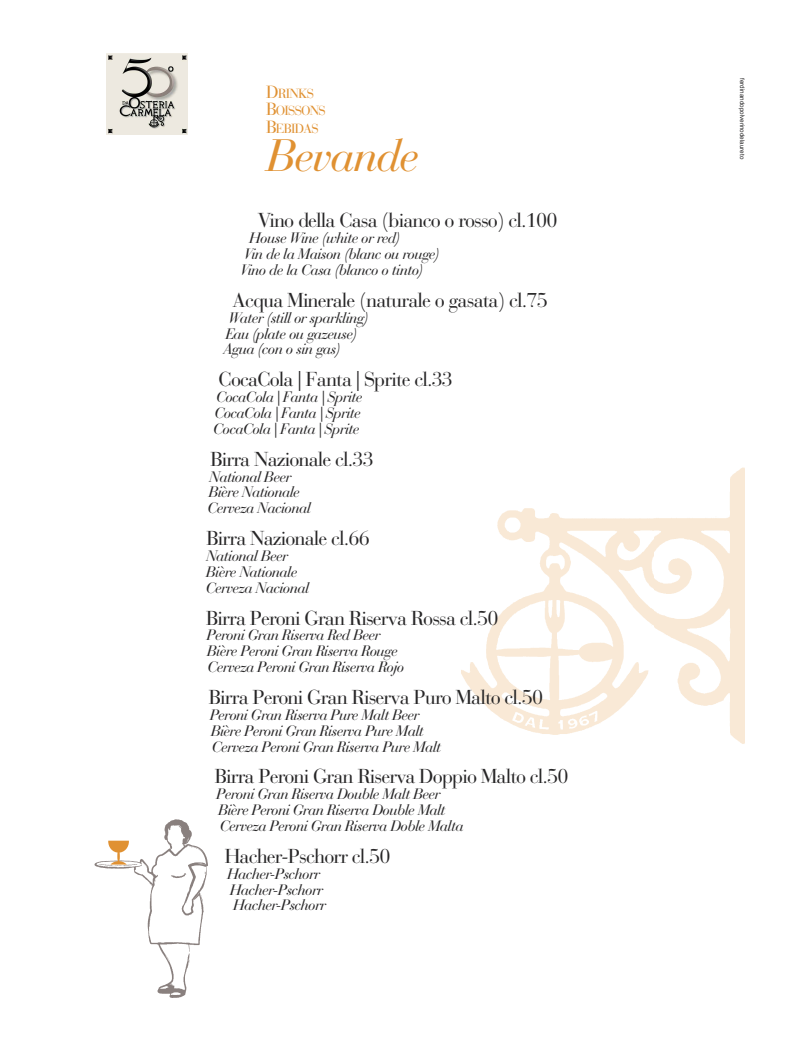
<style>
.page{position:relative;width:798px;height:1053px;background:#fff}
.page>*{position:absolute;margin:0;border:0;box-sizing:border-box;transform-origin:0 0}
.t1{font:italic 45px "Bauer Bodoni";letter-spacing:-.045em;color:#e09132}
.t2{font:20px "Bauer Bodoni";letter-spacing:-.045em;color:#272627}
.t3{font:italic 15px/15.9px "Bauer Bodoni";letter-spacing:-.045em;color:#272627}
.t4{font:13.12px/17.5px "Bauer Bodoni";letter-spacing:-.06em;color:#e09132}
.t5{font:6.25px "Helvetica";color:#272627}
.s1{font-size:17.5px}
</style>
<div class="page">
<img style="left:461px;top:508px;width:193px;height:227px">
<img style="left:94px;top:819px;width:114px;height:179px">
<img style="left:106px;top:53px;width:82px;height:82px">
<svg style="left:108px;top:840px;width:21px;height:24px"></svg>
<img style="left:654px;top:467px;width:90px;height:277px">
<svg style="left:669px;top:531px;width:13px;height:14px"></svg>
<svg style="left:669px;top:611px;width:13px;height:13px"></svg>
<svg style="left:669px;top:690px;width:13px;height:14px"></svg>
<p class="t4" style="left:266px;top:86px;width:61px"><span class="s1">D</span>RINKS<br><span class="s1">B</span>OISSONS<br><span class="s1">B</span>EBIDAS</p>
<h1 class="t1" style="left:266px;top:140px;width:154px">Bevande</h1>
<h2 class="t2" style="left:257px;top:213px;width:301px">Vino della Casa (bianco o rosso) cl.100</h2>
<p class="t3" style="left:240px;top:232px;width:201px;text-indent:9px">House Wine (white or red)<br>Vin de la Maison (blanc ou rouge)<br>Vino de la Casa (blanco o tinto)</p>
<h2 class="t2" style="left:232px;top:293px;width:317px">Acqua Minerale (naturale o gasata) cl.75</h2>
<p class="t3" style="left:223px;top:311px;width:147px;text-indent:5px">Water (still or sparkling)<br>Eau (plate ou gazeuse)<br>Agua (con o sin gas)</p>
<h2 class="t2" style="left:218px;top:372px;width:236px">CocaCola | Fanta | Sprite cl.33</h2>
<p class="t3" style="left:213px;top:391px;width:151px;text-align:justify">CocaCola | Fanta | Sprite CocaCola | Fanta | Sprite CocaCola | Fanta | Sprite</p>
<h2 class="t2" style="left:210px;top:451px;width:165px">Birra Nazionale cl.33</h2>
<p class="t3" style="left:207px;top:470px;width:105px">National Beer<br>Bière Nationale<br>Cerveza Nacional</p>
<h2 class="t2" style="left:206px;top:531px;width:165px">Birra Nazionale cl.66</h2>
<p class="t3" style="left:206px;top:549px;width:105px">National Beer<br>Bière Nationale<br>Cerveza Nacional</p>
<h2 class="t2" style="left:206px;top:610px;width:294px">Birra Peroni Gran Riserva Rossa cl.50</h2>
<p class="t3" style="left:206px;top:629px;width:199px">Peroni Gran Riserva Red Beer<br>Bière Peroni Gran Riserva Rouge<br>Cerveza Peroni Gran Riserva Rojo</p>
<h2 class="t2" style="left:209px;top:689px;width:335px">Birra Peroni Gran Riserva Puro Malto cl.50</h2>
<p class="t3" style="left:210px;top:708px;width:233px">Peroni Gran Riserva Pure Malt Beer<br>Bière Peroni Gran Riserva Pure Malt<br>Cerveza Peroni Gran Riserva Pure Malt</p>
<h2 class="t2" style="left:215px;top:769px;width:355px">Birra Peroni Gran Riserva Doppio Malto cl.50</h2>
<p class="t3" style="left:216px;top:788px;width:249px">Peroni Gran Riserva Double Malt Beer<br>Bière Peroni Gran Riserva Double Malt<br>Cerveza Peroni Gran Riserva Doble Malta</p>
<h2 class="t2" style="left:225px;top:848px;width:167px">Hacher-Pschorr cl.50</h2>
<p class="t3" style="left:227px;top:867px;width:100px">Hacher-Pschorr<br>Hacher-Pschorr<br>Hacher-Pschorr</p>
<p class="t5" style="left:744px;top:78px;width:82px;rotate:90deg">ferdinandopolverinodelaureto</p>
</div>
